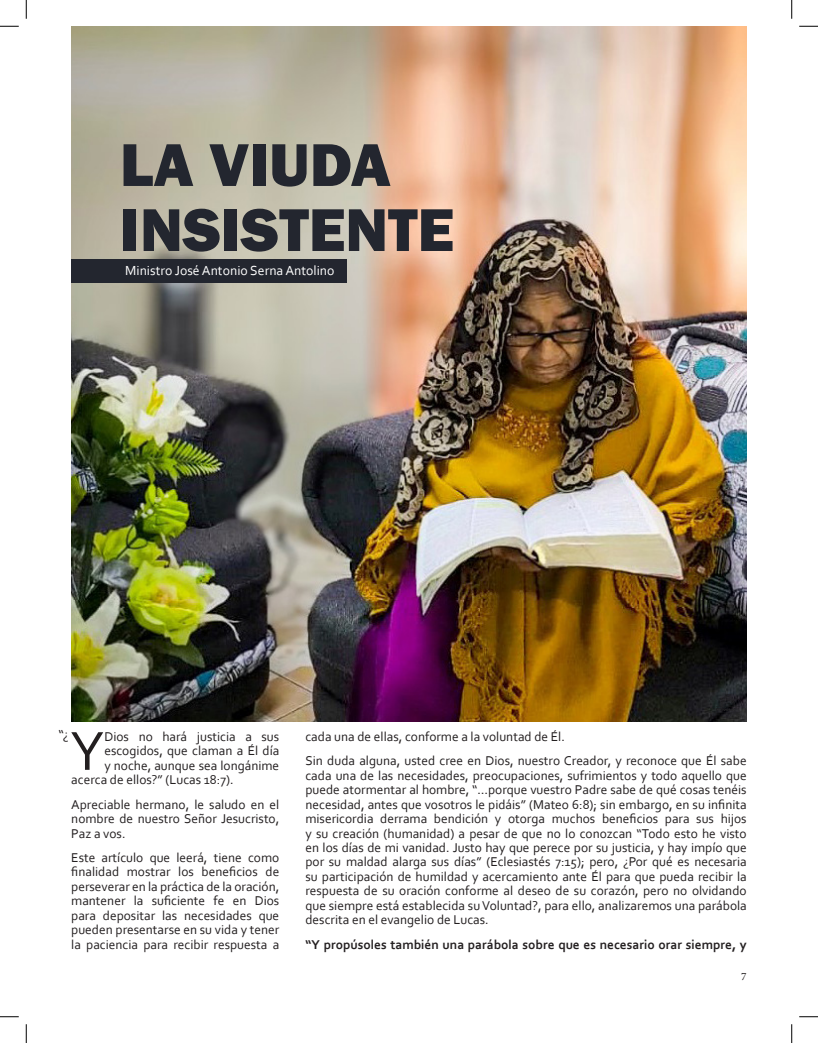
<style>
.page{position:relative;width:818px;height:1043px;background:#fff}
.page>*{position:absolute;margin:0;border:0;box-sizing:border-box;transform-origin:0 0}
.t1{font:800 62.5px/65px "Franklin Gothic";color:#23262f}
.t2{font:57.5px "Corbel";color:#231f20}
.t3{font:13.75px "Corbel";color:#fff}
.t4{font:13.75px "Corbel";color:#231f20}
.t5{font:13.38px/14.4px "Corbel";color:#231f20;text-align:justify}
.t6{font:700 13.38px "Corbel";color:#231f20}
.t7{font:11.25px "Minion Pro";color:#231f20}
</style>
<div class="page">
<img style="left:71px;top:26px;width:675px;height:695px">
<div style="left:71px;top:259px;width:276px;height:24px;background:#23262f"></div>
<img style="left:716px;top:694px;width:23px;height:20px">
<svg style="left:0;top:25px;width:19px;height:2px"></svg>
<svg style="left:799px;top:25px;width:19px;height:2px"></svg>
<svg style="left:0;top:1016px;width:19px;height:1px"></svg>
<svg style="left:799px;top:1016px;width:19px;height:1px"></svg>
<svg style="left:25px;top:0;width:2px;height:19px"></svg>
<svg style="left:25px;top:1024px;width:2px;height:18px"></svg>
<svg style="left:791px;top:0;width:1px;height:19px"></svg>
<svg style="left:791px;top:1024px;width:1px;height:18px"></svg>
<p class="t1" style="left:120px;top:132px;width:335px">LA VIUDA<br>INSISTENTE</p>
<p class="t3" style="left:125px;top:262px;width:211px">Ministro José Antonio Serna Antolino</p>
<p class="t4" style="left:58px;top:725px;width:12px">“¿</p>
<p class="t2" style="left:70px;top:715px;width:36px">Y</p>
<p class="t5" style="left:104px;top:729px;width:176px">Dios no hará justicia a sus</p>
<p class="t5" style="left:104px;top:743px;width:176px">escogidos, que claman a Él día</p>
<p class="t5" style="left:104px;top:758px;width:176px">y noche, aunque sea longánime</p>
<p class="t5" style="left:71px;top:772px;width:164px">acerca de ellos?” (Lucas 18:7).</p>
<p class="t5" style="left:71px;top:796px;width:209px">Apreciable hermano, le saludo en el nombre de nuestro Señor Jesucristo, Paz a vos.</p>
<p class="t5" style="left:71px;top:850px;width:209px">Este artículo que leerá, tiene como finalidad mostrar los beneficios de perseverar en la práctica de la oración, mantener la suficiente fe en Dios para depositar las necesidades que pueden presentarse en su vida y tener la paciencia para recibir respuesta a</p>
<p class="t5" style="left:305px;top:729px;width:261px">cada una de ellas, conforme a la voluntad de Él.</p>
<p class="t5" style="left:305px;top:753px;width:443px">Sin duda alguna, usted cree en Dios, nuestro Creador, y reconoce que Él sabe cada una de las necesidades, preocupaciones, sufrimientos y todo aquello que puede atormentar al hombre, “…porque vuestro Padre sabe de qué cosas tenéis necesidad, antes que vosotros le pidáis” (Mateo 6:8); sin embargo, en su infinita misericordia derrama bendición y otorga muchos beneficios para sus hijos y su creación (humanidad) a pesar de que no lo conozcan “Todo esto he visto en los días de mi vanidad. Justo hay que perece por su justicia, y hay impío que por su maldad alarga sus días” (Eclesiastés 7:15); pero, ¿Por qué es necesaria su participación de humildad y acercamiento ante Él para que pueda recibir la respuesta de su oración conforme al deseo de su corazón, pero no olvidando que siempre está establecida su Voluntad?, para ello, analizaremos una parábola descrita en el evangelio de Lucas.</p>
<p class="t6" style="left:305px;top:936px;width:443px">“Y propúsoles también una parábola sobre que es necesario orar siempre, y</p>
<p class="t7" style="left:741px;top:968px;width:7px">7</p>
</div>
